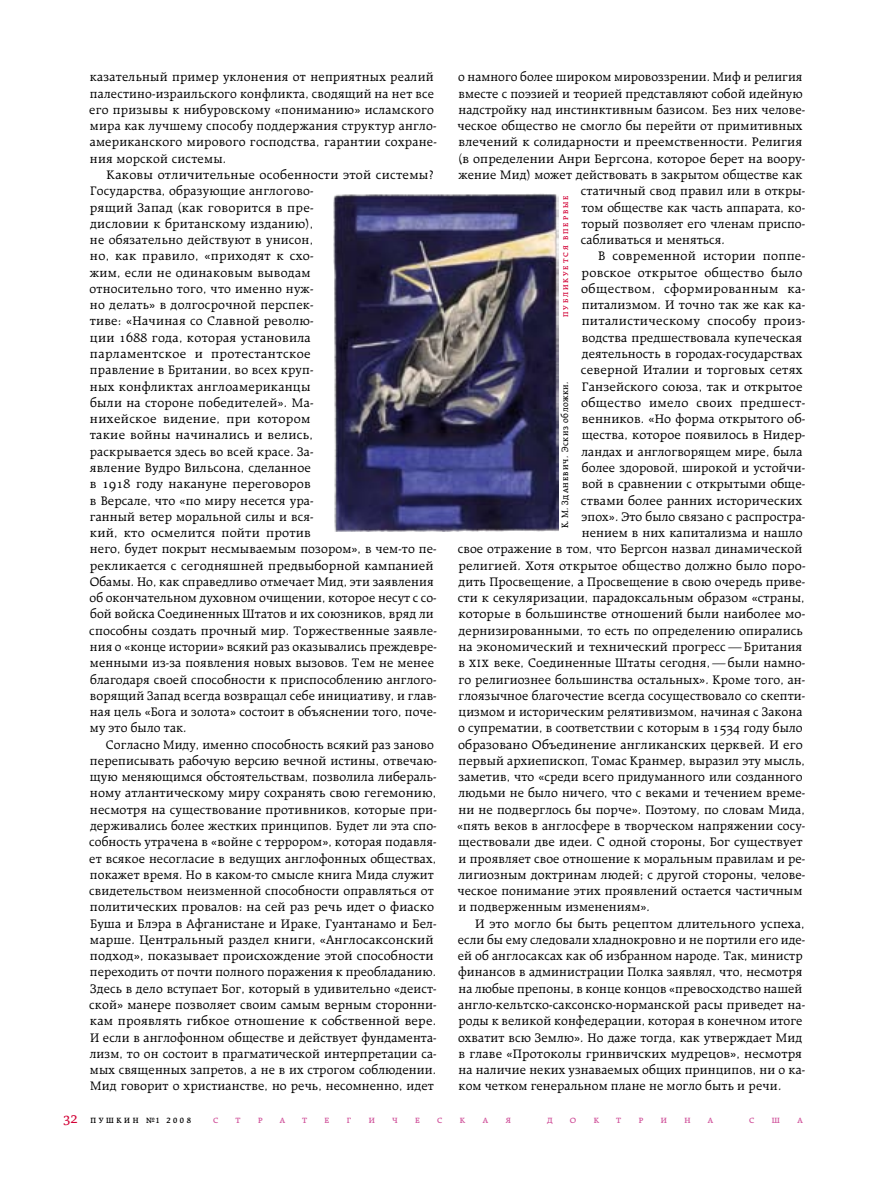
<style>
.page{position:relative;width:889px;height:1188px;background:#fff}
.page>*{position:absolute;margin:0;border:0;box-sizing:border-box;transform-origin:0 0}
.t1{font:13.35px/16.4px "Raleigh BT";letter-spacing:.005em;color:#000}
.t2{font:13.35px/16.2px "Raleigh BT";letter-spacing:.005em;color:#000;scale:1.04 1}
.t3{font:13.35px "Raleigh BT";letter-spacing:.005em;color:#000;scale:1.05 1}
.t4{font:13.35px "Raleigh BT";letter-spacing:.03em;color:#000;scale:1.05 1}
.t5{font:13.35px "Raleigh BT";letter-spacing:.025em;color:#000;scale:1.05 1}
.t6{font:9.9px "Raleigh Md BT";letter-spacing:.05em;color:#000;scale:.94 1}
.t7{font:8.25px "Raleigh Dm BT";color:#d0539b;scale:1.08 1}
.t8{font:8.25px "Raleigh Dm BT";letter-spacing:.305em;color:#000}
.t9{font:7.35px "Raleigh Dm BT";color:#d20035;scale:1.09 1}
.s1{font-family:"Raleigh Md BT";font-size:11.4px}
.s2{font-family:"Raleigh Dm BT";font-size:7.35px}
.s3{font-family:"Charter ITC";font-size:15px;color:#d20035}
</style>
<div class="page">
<img style="left:333px;top:193px;width:226px;height:338px">
<p class="t1" style="left:89px;top:69px;width:349px">казательный пример уклонения от неприятных реалий палестино-израильского конфликта, сводящий на нет все его призывы к нибуровскому «пониманию» исламского мира как лучшему способу поддержания структур англо&shy;американского мирового господства, гарантии сохране&shy;ния морской системы.</p>
<p class="t2" style="left:89px;top:167px;width:335px;text-indent:18px">Каковы отличительные особенности этой системы?<br>Государства, образующие англогово-<br>рящий Запад (как говорится в пре-<br>дисловии к британскому изданию),<br>не обязательно действуют в унисон,<br>но, как правило, «приходят к схо-<br>жим, если не одинаковым выводам<br>относительно того, что именно нуж-<br>но делать» в долгосрочной перспек-<br>тиве: «Начиная со Славной револю-<br>ции 1688 года, которая установила<br>парламентское и протестантское<br>правление в Британии, во всех круп-<br>ных конфликтах англоамериканцы<br>были на стороне победителей». Ма-<br>нихейское видение, при котором<br>такие войны начинались и велись,<br>раскрывается здесь во всей красе. За-<br>явление Вудро Вильсона, сделанное<br>в 1918 году накануне переговоров<br>в Версале, что «по миру несется ура-<br>ганный ветер моральной силы и вся-<br>кий, кто осмелится пойти против<br>него, будет покрыт несмываемым позором», в чем‑то пе&shy;рекликается с сегодняшней предвыборной кампанией Обамы. Но, как справедливо отмечает Мид, эти заявления об окончательном духовном очищении, которое несут с со&shy;бой войска Соединенных Штатов и их союзников, вряд ли способны создать прочный мир. Торжественные заявле&shy;ния о «конце истории» всякий раз оказывались преждевре&shy;менными из‑за появления новых вызовов. Тем не менее благодаря своей способности к приспособлению англого&shy;ворящий Запад всегда возвращал себе инициативу, и глав&shy;ная цель «Бога и золота» состоит в объяснении того, поче&shy;му это было так.</p>
<p class="t1" style="left:89px;top:736px;width:349px;text-indent:17px">Согласно Миду, именно способность всякий раз заново переписывать рабочую версию вечной истины, отвечаю&shy;щую меняющимся обстоятельствам, позволила либераль&shy;ному атлантическому миру сохранять свою гегемонию, несмотря на существование противников, которые при&shy;держивались более жестких принципов. Будет ли эта спо&shy;собность утрачена в «войне с террором», которая подавля&shy;ет всякое несогласие в ведущих англофонных обществах, покажет время. Но в каком‑то смысле книга Мида служит свидетельством неизменной способности оправляться от политических провалов: на сей раз речь идет о фиаско Буша и Блэра в Афганистане и Ираке, Гуантанамо и Бел&shy;марше. Центральный раздел книги, «Англосаксонский подход», показывает происхождение этой способности переходить от почти полного поражения к преобладанию.<br>Здесь в дело вступает Бог, который в удивительно «деист&shy;ской» манере позволяет своим самым верным сторонни&shy;кам проявлять гибкое отношение к собственной вере.<br>И если в англофонном обществе и действует фундамента&shy;лизм, то он состоит в прагматической интерпретации са&shy;мых священных запретов, а не в их строгом соблюдении.<br>Мид говорит о христианстве, но речь, несомненно, идет</p>
<p class="t1" style="left:458px;top:69px;width:346px">о намного более широком мировоззрении. Миф и религия</p>
<p class="t1" style="left:458px;top:85px;width:345px">вместе с поэзией и теорией представляют собой идейную</p>
<p class="t1" style="left:458px;top:101px;width:348px">надстройку над инстинктивным базисом. Без них челове-</p>
<p class="t1" style="left:457px;top:118px;width:346px">ческое общество не смогло бы перейти от примитивных</p>
<p class="t3" style="left:458px;top:134px;width:329px">влечений к солидарности и преемственности. Религия</p>
<p class="t1" style="left:458px;top:150px;width:348px">(в определении Анри Бергсона, которое берет на воору-</p>
<p class="t1" style="left:458px;top:167px;width:345px">жение Мид) может действовать в закрытом обществе как</p>
<p class="t1" style="left:581px;top:183px;width:226px">статичный свод правил или в откры-</p>
<p class="t1" style="left:581px;top:199px;width:225px">том обществе как часть аппарата, ко-</p>
<p class="t1" style="left:581px;top:215px;width:225px">торый позволяет его членам приспо-</p>
<p class="t1" style="left:581px;top:232px;width:145px">сабливаться и меняться.</p>
<p class="t3" style="left:598px;top:248px;width:198px">В современной истории поппе-</p>
<p class="t3" style="left:581px;top:264px;width:212px">ровское открытое общество было</p>
<p class="t4" style="left:581px;top:281px;width:215px">обществом, сформированным ка-</p>
<p class="t2" style="left:581px;top:297px;width:216px">питализмом. И точно так же как ка-</p>
<p class="t3" style="left:581px;top:313px;width:214px">питалистическому способу произ-</p>
<p class="t1" style="left:581px;top:329px;width:222px">водства предшествовала купеческая</p>
<p class="t1" style="left:581px;top:346px;width:222px">деятельность в городах-государствах</p>
<p class="t3" style="left:581px;top:362px;width:212px">северной Италии и торговых сетях</p>
<p class="t3" style="left:581px;top:378px;width:212px">Ганзейского союза, так и открытое</p>
<p class="t5" style="left:581px;top:395px;width:215px">общество имело своих предшест-</p>
<p class="t2" style="left:581px;top:411px;width:216px">венников. «Но форма открытого об-</p>
<p class="t1" style="left:581px;top:427px;width:225px">щества, которое появилось в Нидер-</p>
<p class="t1" style="left:581px;top:443px;width:222px">ландах и англогворящем мире, была</p>
<p class="t1" style="left:581px;top:460px;width:225px">более здоровой, широкой и устойчи-</p>
<p class="t1" style="left:581px;top:476px;width:225px">вой в сравнении с открытыми обще-</p>
<p class="t2" style="left:581px;top:492px;width:214px">ствами более ранних исторических</p>
<p class="t1" style="left:581px;top:508px;width:225px">эпох». Это было связано с распростра-</p>
<p class="t1" style="left:581px;top:525px;width:222px">нением в них капитализма и нашло</p>
<p class="t1" style="left:458px;top:541px;width:346px">свое отражение в том, что Бергсон назвал динамической</p>
<p class="t3" style="left:458px;top:557px;width:332px">религией. Хотя открытое общество должно было поро-</p>
<p class="t1" style="left:458px;top:573px;width:348px">дить Просвещение, а Просвещение в свою очередь приве-</p>
<p class="t1" style="left:458px;top:590px;width:348px">сти к секуляризации, парадоксальным образом «страны,</p>
<p class="t2" style="left:458px;top:606px;width:335px">которые в большинстве отношений были наиболее мо-</p>
<p class="t1" style="left:458px;top:622px;width:346px">дернизированными, то есть по определению опирались</p>
<p class="t1" style="left:458px;top:639px;width:345px">на экономический и технический прогресс—Британия</p>
<p class="t1" style="left:458px;top:655px;width:348px">в <span class="s1">XIX</span> веке, Соединенные Штаты сегодня,—были намно-</p>
<p class="t1" style="left:458px;top:671px;width:348px">го религиознее большинства остальных». Кроме того, ан-</p>
<p class="t1" style="left:458px;top:687px;width:348px">глоязычное благочестие всегда сосуществовало со скепти-</p>
<p class="t1" style="left:458px;top:704px;width:345px">цизмом и историческим релятивизмом, начиная с Закона</p>
<p class="t1" style="left:458px;top:720px;width:346px">о супрематии, в соответствии с которым в 1534 году было</p>
<p class="t2" style="left:458px;top:736px;width:333px">образовано Объединение англиканских церквей. И его</p>
<p class="t1" style="left:458px;top:752px;width:347px">первый архиепископ, Томас Кранмер, выразил эту мысль,</p>
<p class="t1" style="left:458px;top:769px;width:345px">заметив, что «среди всего придуманного или созданного</p>
<p class="t1" style="left:458px;top:785px;width:348px">людьми не было ничего, что с веками и течением време-</p>
<p class="t1" style="left:458px;top:801px;width:348px">ни не подверглось бы порче». Поэтому, по словам Мида,</p>
<p class="t1" style="left:457px;top:818px;width:349px">«пять веков в англосфере в творческом напряжении сосу-</p>
<p class="t1" style="left:458px;top:834px;width:345px">ществовали две идеи. С одной стороны, Бог существует</p>
<p class="t1" style="left:458px;top:850px;width:348px">и проявляет свое отношение к моральным правилам и ре-</p>
<p class="t1" style="left:458px;top:866px;width:348px">лигиозным доктринам людей; с другой стороны, челове-</p>
<p class="t1" style="left:457px;top:883px;width:346px">ческое понимание этих проявлений остается частичным</p>
<p class="t1" style="left:458px;top:899px;width:193px">и подверженным изменениям».</p>
<p class="t3" style="left:475px;top:915px;width:315px">И это могло бы быть рецептом длительного успеха,</p>
<p class="t1" style="left:458px;top:931px;width:349px">если бы ему следовали хладнокровно и не портили его иде-</p>
<p class="t1" style="left:458px;top:948px;width:346px">ей об англосаксах как об избранном народе. Так, министр</p>
<p class="t1" style="left:458px;top:964px;width:345px">финансов в администрации Полка заявлял, что, несмотря</p>
<p class="t1" style="left:458px;top:980px;width:345px">на любые препоны, в конце концов «превосходство нашей</p>
<p class="t1" style="left:458px;top:997px;width:348px">англо-кельтско-саксонско-норманской расы приведет на-</p>
<p class="t1" style="left:458px;top:1013px;width:345px">роды к великой конфедерации, которая в конечном итоге</p>
<p class="t1" style="left:458px;top:1029px;width:345px">охватит всю Землю». Но даже тогда, как утверждает Мид</p>
<p class="t2" style="left:458px;top:1045px;width:332px">в главе «Протоколы гринвичских мудрецов», несмотря</p>
<p class="t1" style="left:458px;top:1062px;width:348px">на наличие неких узнаваемых общих принципов, ни о ка-</p>
<p class="t1" style="left:458px;top:1078px;width:324px">ком четком генеральном плане не могло быть и речи.</p>
<p class="t9" style="left:561px;top:317px;width:112px;rotate:-90deg">Публикуется впервые</p>
<p class="t6" style="left:558px;top:528px;width:158px;rotate:-90deg">К. М. З <span class="s2">даневич</span>. Эскиз обложки.</p>
<p class="t8" style="left:63px;top:1115px;width:53px"><span class="s3">32</span> Пушкин</p>
<p class="t8" style="left:146px;top:1115px;width:46px">№1 2008</p>
<p class="t7" style="left:213px;top:1115px;width:6px">С</p>
<p class="t7" style="left:235px;top:1115px;width:21px">тратегическа</p>
<p class="t7" style="left:506px;top:1115px;width:6px">я</p>
<p class="t7" style="left:547px;top:1115px;width:21px">доктрина</p>
<p class="t7" style="left:749px;top:1115px;width:6px">С</p>
<p class="t7" style="left:771px;top:1115px;width:9px">Ш</p>
<p class="t7" style="left:797px;top:1115px;width:6px">А</p>
</div>
